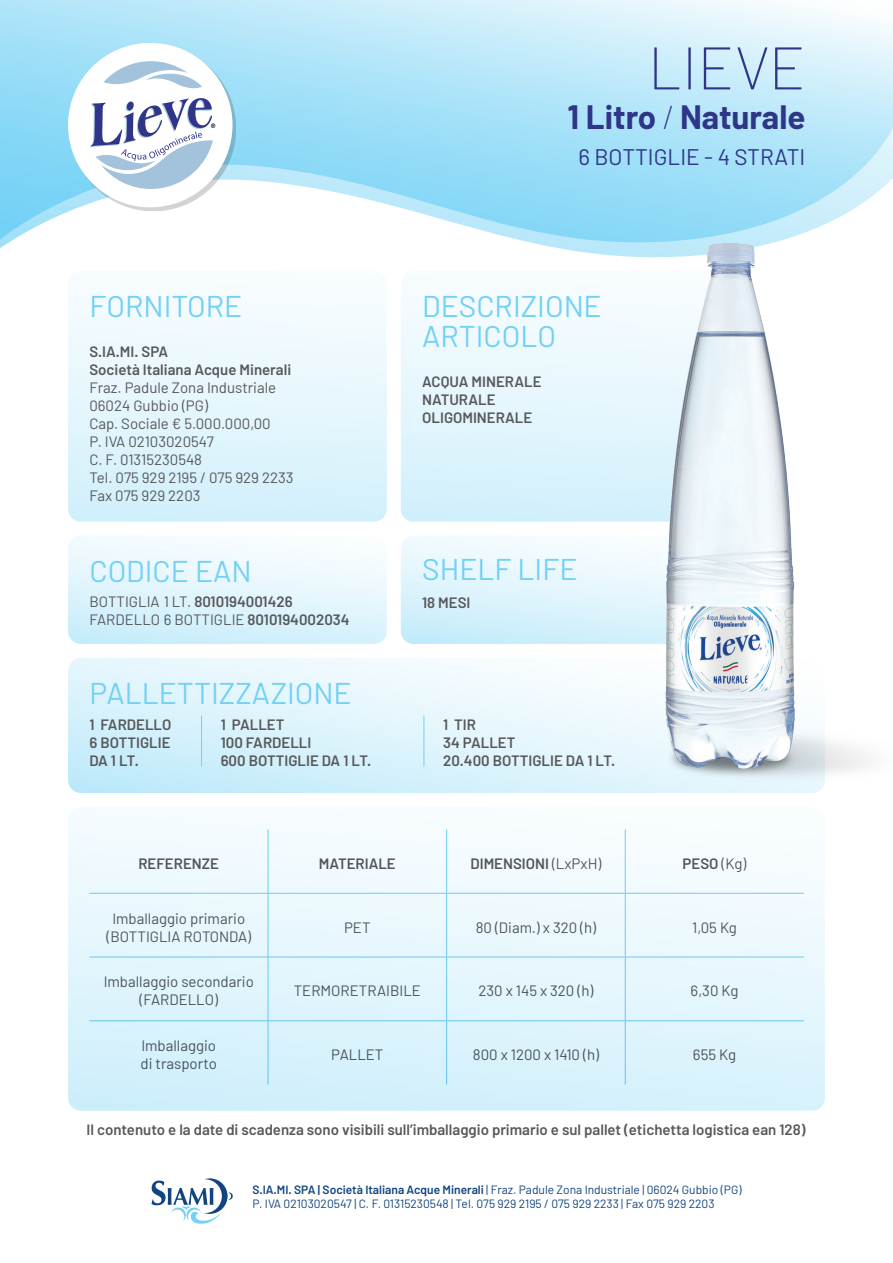
<style>
.page{position:relative;width:893px;height:1263px;background:#fff}
.page>*{position:absolute;margin:0;border:0;box-sizing:border-box;transform-origin:0 0}
.t1{font:200 60px "Barlow";color:#2f3588}
.t2{font:700 33px "Barlow";color:#2f3588}
.t3{font:30px/30px "Barlow";color:#72d1f6}
.t4{font:22.5px "Barlow";color:#2f3588}
.t5{font:15px/18px "Barlow";color:#57585a}
.t6{font:600 15px/18px "Barlow";color:#57585a}
.t7{font:12px/14.4px "Barlow";color:#12447f}
.s1{font-weight:200}
.s2{font-weight:600}
.s3{font-weight:400}
</style>
<div class="page">
<svg style="left:151px;top:1178px;width:82px;height:46px"></svg>
<svg style="left:0;top:0;width:893px;height:244px;background:#b9e7f9"></svg>
<div style="left:68px;top:807px;width:757px;height:304px;background:linear-gradient(to bottom,#fafdfe,#d1f0fc);border-radius:13px"></div>
<div style="left:401px;top:271px;width:329px;height:251px;background:linear-gradient(to bottom,#fafdfe,#d1f0fc);border-radius:13px"></div>
<div style="left:68px;top:271px;width:319px;height:251px;background:linear-gradient(to bottom,#fafdfe,#d2f0fc);border-radius:13px"></div>
<svg style="left:68px;top:658px;width:757px;height:135px"></svg>
<div style="left:68px;top:535px;width:319px;height:109px;background:linear-gradient(to bottom,#fafdfe,#cdeefb);border-radius:13px"></div>
<div style="left:401px;top:535px;width:329px;height:109px;background:linear-gradient(to bottom,#f8fcfe,#c9edfb);border-radius:13px"></div>
<div style="left:71px;top:46px;width:165px;height:165px;background:#231f20;opacity:.2"></div>
<div style="left:68px;top:43px;width:165px;height:164px;background:#fff;border-radius:50%"></div>
<svg style="left:104px;top:61px;width:98px;height:28px"></svg>
<svg style="left:90px;top:98px;width:125px;height:91px"></svg>
<img style="left:642px;top:208px;width:251px;height:585px">
<hr style="left:201px;top:715px;width:1px;height:51px;background:#72d1f6">
<hr style="left:268px;top:829px;width:1px;height:64px;background:#72d1f6">
<hr style="left:446px;top:829px;width:1px;height:64px;background:#72d1f6">
<hr style="left:625px;top:829px;width:1px;height:64px;background:#72d1f6">
<hr style="left:89px;top:893px;width:179px;height:1px;background:#72d1f6">
<hr style="left:268px;top:893px;width:179px;height:1px;background:#72d1f6">
<hr style="left:268px;top:894px;width:1px;height:63px;background:#72d1f6">
<hr style="left:447px;top:893px;width:178px;height:1px;background:#72d1f6">
<hr style="left:446px;top:894px;width:1px;height:63px;background:#72d1f6">
<hr style="left:625px;top:893px;width:179px;height:1px;background:#72d1f6">
<hr style="left:625px;top:894px;width:1px;height:63px;background:#72d1f6">
<hr style="left:89px;top:957px;width:179px;height:1px;background:#72d1f6">
<hr style="left:268px;top:957px;width:179px;height:1px;background:#72d1f6">
<hr style="left:268px;top:957px;width:1px;height:63px;background:#72d1f6">
<hr style="left:447px;top:957px;width:178px;height:1px;background:#72d1f6">
<hr style="left:446px;top:957px;width:1px;height:63px;background:#72d1f6">
<hr style="left:625px;top:957px;width:179px;height:1px;background:#72d1f6">
<hr style="left:625px;top:957px;width:1px;height:63px;background:#72d1f6">
<hr style="left:89px;top:1020px;width:179px;height:1px;background:#72d1f6">
<hr style="left:268px;top:1020px;width:179px;height:1px;background:#72d1f6">
<hr style="left:268px;top:1021px;width:1px;height:63px;background:#72d1f6">
<hr style="left:447px;top:1020px;width:178px;height:1px;background:#72d1f6">
<hr style="left:446px;top:1021px;width:1px;height:63px;background:#72d1f6">
<hr style="left:625px;top:1020px;width:179px;height:1px;background:#72d1f6">
<hr style="left:625px;top:1021px;width:1px;height:63px;background:#72d1f6">
<hr style="left:424px;top:715px;width:1px;height:51px;background:#72d1f6">
<h1 class="t1" style="left:648px;top:31px;width:159px">LIEVE</h1>
<h2 class="t2" style="left:568px;top:93px;width:239px">1 Litro <span class="s1">/</span> Naturale</h2>
<h3 class="t4" style="left:578px;top:141px;width:229px">6 BOTTIGLIE - 4 STRATI</h3>
<h3 class="t3" style="left:89px;top:289px;width:154px">FORNITORE</h3>
<h3 class="t3" style="left:422px;top:289px;width:181px">DESCRIZIONE<br>ARTICOLO</h3>
<p class="t6" style="left:89px;top:342px;width:203px">S.IA.MI. SPA<br>Società Italiana Acque Minerali</p>
<p class="t5" style="left:89px;top:377px;width:206px">Fraz. Padule Zona Industriale<br>06024 Gubbio (PG)<br>Cap. Sociale € 5.000.000,00<br>P. IVA 02103020547<br>C. F. 01315230548<br>Tel. 075 929 2195 / 075 929 2233<br>Fax 075 929 2203</p>
<p class="t6" style="left:422px;top:373px;width:121px">ACQUA MINERALE<br>NATURALE<br>OLIGOMINERALE</p>
<h3 class="t3" style="left:89px;top:554px;width:164px">CODICE EAN</h3>
<p class="t5" style="left:89px;top:591px;width:262px">BOTTIGLIA 1 LT. <span class="s2">8010194001426<br></span>FARDELLO 6 BOTTIGLIE <span class="s2">8010194002034</span></p>
<h3 class="t3" style="left:89px;top:676px;width:264px">PALLETTIZZAZIONE</h3>
<p class="t6" style="left:89px;top:716px;width:83px;text-align:justify">1 FARDELLO 6 BOTTIGLIE DA 1 LT.</p>
<p class="t6" style="left:221px;top:716px;width:152px">1 PALLET<br>100 FARDELLI<br>600 BOTTIGLIE DA 1 LT.</p>
<h3 class="t3" style="left:422px;top:551px;width:157px">SHELF LIFE</h3>
<p class="t6" style="left:422px;top:593px;width:50px">18 MESI</p>
<p class="t6" style="left:443px;top:716px;width:174px">1 TIR<br>34 PALLET<br>20.400 BOTTIGLIE DA 1 LT.</p>
<p class="t6" style="left:138px;top:854px;width:82px">REFERENZE</p>
<p class="t6" style="left:319px;top:854px;width:79px">MATERIALE</p>
<p class="t6" style="left:470px;top:854px;width:132px">DIMENSIONI <span class="s3">(LxPxH)</span></p>
<p class="t6" style="left:683px;top:854px;width:65px">PESO <span class="s3">(Kg)</span></p>
<p class="t5" style="left:106px;top:908px;width:146px;text-align:center">Imballaggio primario (BOTTIGLIA ROTONDA)</p>
<p class="t5" style="left:344px;top:917px;width:28px">PET</p>
<p class="t5" style="left:476px;top:917px;width:122px">80 (Diam.) x 320 (h)</p>
<p class="t5" style="left:692px;top:917px;width:46px">1,05 Kg</p>
<p class="t5" style="left:104px;top:972px;width:152px;text-align:center">Imballaggio secondario (FARDELLO)</p>
<p class="t5" style="left:294px;top:981px;width:129px">TERMORETRAIBILE</p>
<p class="t5" style="left:478px;top:981px;width:116px">230 x 145 x 320 (h)</p>
<p class="t5" style="left:691px;top:981px;width:49px">6,30 Kg</p>
<p class="t5" style="left:141px;top:1036px;width:78px">Imballaggio di trasporto</p>
<p class="t5" style="left:331px;top:1045px;width:54px">PALLET</p>
<p class="t5" style="left:473px;top:1045px;width:128px">800 x 1200 x 1410 (h)</p>
<p class="t5" style="left:693px;top:1045px;width:45px">655 Kg</p>
<p class="t6" style="left:87px;top:1120px;width:720px">Il contenuto e la date di scadenza sono visibili sull’imballaggio primario e sul pallet (etichetta logistica ean 128)</p>
<p class="t7" style="left:252px;top:1181px;width:490px"><span class="s2">S.IA.MI. SPA | Società Italiana Acque Minerali</span> | Fraz. Padule Zona Industriale | 06024 Gubbio (PG)<br>P. IVA 02103020547 | C. F. 01315230548 | Tel. 075 929 2195 / 075 929 2233 | Fax 075 929 2203</p>
</div>
